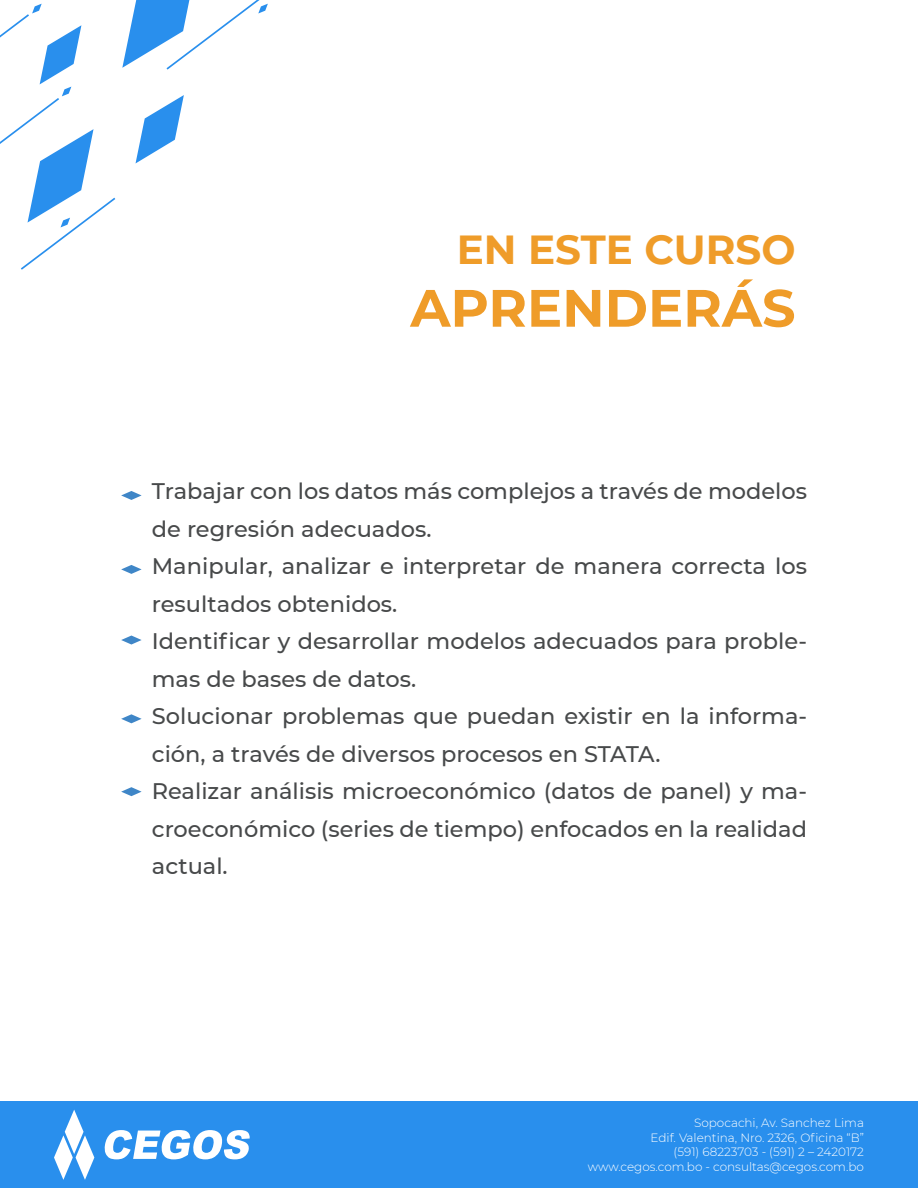
<style>
.page{position:relative;width:918px;height:1188px;background:#fff}
.page>*{position:absolute;margin:0;border:0;box-sizing:border-box;transform-origin:0 0}
.t1{font:700 52.5px "Montserrat";color:#ef9c29}
.t2{font:700 40.5px "Montserrat";color:#ef9c29}
.t3{font:500 22.5px/37.5px "Montserrat";color:#47494a}
.t4{font:300 12px "Montserrat";color:#fff}
</style>
<div class="page">
<div style="left:0;top:1101px;width:918px;height:87px;background:#298fed"></div>
<svg style="left:54px;top:1110px;width:40px;height:70px"></svg>
<svg style="left:104px;top:1130px;width:146px;height:29px"></svg>
<svg style="left:263px;top:4px;width:5px;height:8px"></svg>
<svg style="left:0;top:0;width:263px;height:270px"></svg>
<svg style="left:121px;top:491px;width:21px;height:9px"></svg>
<svg style="left:121px;top:565px;width:21px;height:9px"></svg>
<svg style="left:121px;top:714px;width:21px;height:9px"></svg>
<svg style="left:121px;top:636px;width:21px;height:9px"></svg>
<svg style="left:121px;top:787px;width:21px;height:9px"></svg>
<p class="t2" style="left:457px;top:220px;width:340px">EN ESTE CURSO</p>
<p class="t1" style="left:410px;top:270px;width:387px">APRENDERÁS</p>
<p class="t3" style="left:152px;top:472px;width:657px">Trabajar con los datos más complejos a través de modelos de regresión adecuados.</p>
<p class="t3" style="left:152px;top:547px;width:657px">Manipular, analizar e interpretar de manera correcta los resultados obtenidos.</p>
<p class="t3" style="left:152px;top:622px;width:657px">Identificar y desarrollar modelos adecuados para proble&shy;mas de bases de datos.</p>
<p class="t3" style="left:152px;top:697px;width:657px">Solucionar problemas que puedan existir en la informa&shy;ción, a través de diversos procesos en STATA.</p>
<p class="t3" style="left:152px;top:772px;width:657px;text-align:justify">Realizar análisis microeconómico (datos de panel) y ma&shy;croeconómico (series de tiempo) enfocados en la realidad actual.</p>
<p class="t4" style="left:694px;top:1115px;width:171px">Sopocachi, Av. Sanchez Lima</p>
<p class="t4" style="left:651px;top:1129px;width:215px">Edif. Valentina, Nro. 2326, Oficina “B”</p>
<p class="t4" style="left:674px;top:1144px;width:192px">(591) 68223703 - (591) 2 – 2420172</p>
<p class="t4" style="left:588px;top:1158px;width:278px">www.cegos.com.bo - consultas@cegos.com.bo</p>
</div>
